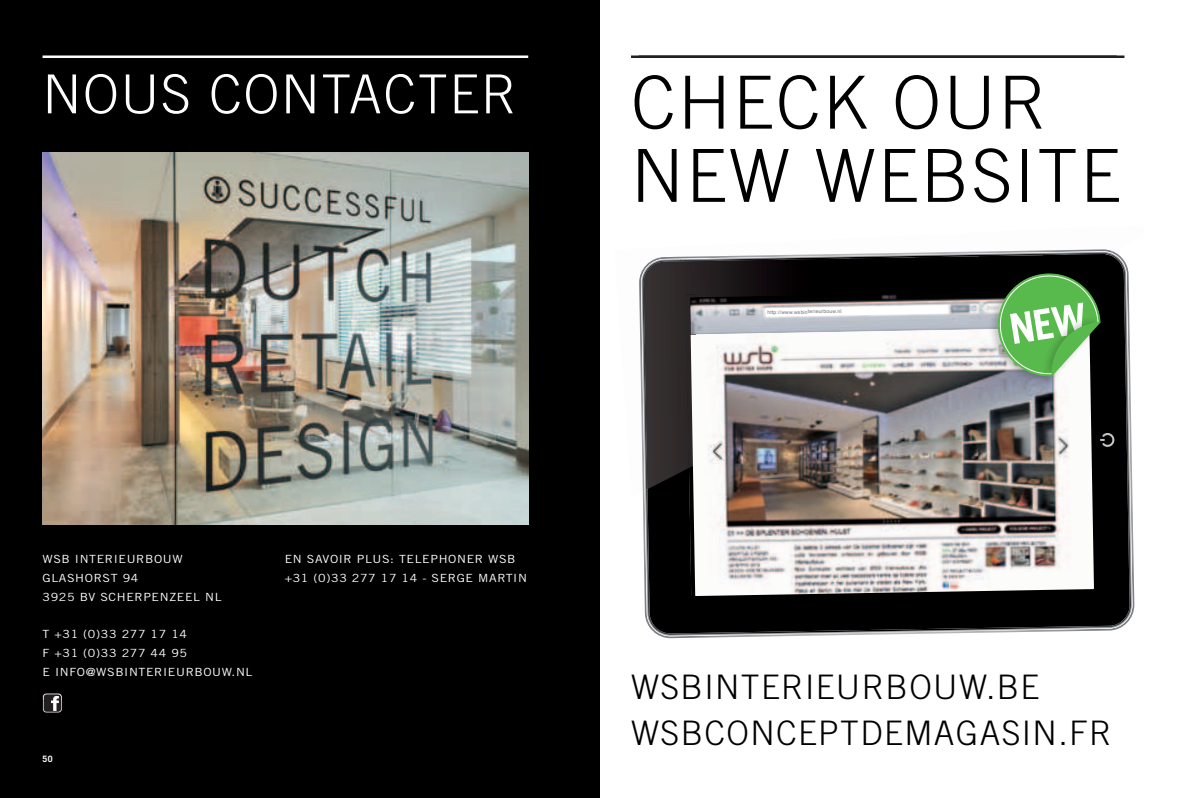
<style>
.page{position:relative;width:1177px;height:798px;background:#fff}
.page>*{position:absolute;margin:0;border:0;box-sizing:border-box;transform-origin:0 0}
.t1{font:300 73.12px/73.1px "Trade Gothic";letter-spacing:.03em;color:#000001}
.t2{font:300 53.75px "Trade Gothic";color:#fff}
.t3{font:300 33.75px/45.6px "Trade Gothic";letter-spacing:.04em;color:#000001}
.t4{font:11.25px/18.8px "Trade Gothic";letter-spacing:.05em;color:#fff;text-align:justify;scale:1.1 1}
.t5{font:700 8.75px "Trade Gothic";color:#fff}
.t6{font:5px "Arial";color:#6c6d70}
</style>
<div class="page">
<div style="left:0;top:0;width:599px;height:797px;background:#000001"></div>
<hr style="left:43px;top:55px;width:485px;height:3px;background:#fff">
<img style="left:43px;top:152px;width:485px;height:372px">
<svg style="left:43px;top:693px;width:19px;height:19px"></svg>
<hr style="left:638px;top:55px;width:486px;height:3px;background:#231f20">
<hr style="left:631px;top:55px;width:485px;height:3px;background:#231f20">
<svg style="left:643px;top:259px;width:486px;height:374px;fill:#000"></svg>
<img style="left:642px;top:491px;width:12px;height:6px">
<img style="left:639px;top:257px;width:39px;height:234px">
<img style="left:677px;top:249px;width:435px;height:9px">
<img style="left:640px;top:258px;width:39px;height:232px">
<img style="left:679px;top:251px;width:431px;height:8px">
<img style="left:641px;top:259px;width:38px;height:231px">
<img style="left:642px;top:260px;width:39px;height:230px">
<img style="left:680px;top:252px;width:428px;height:9px">
<img style="left:643px;top:261px;width:77px;height:228px">
<img style="left:720px;top:255px;width:347px;height:17px">
<img style="left:1067px;top:254px;width:39px;height:18px">
<div style="left:987px;top:268px;width:116px;height:116px;background:#000"></div>
<img style="left:686px;top:272px;width:428px;height:330px">
<h2 class="t2" style="left:43px;top:62px;width:37px">NOUS</h2>
<h2 class="t2" style="left:209px;top:62px;width:35px">CONTACTER</h2>
<p class="t4" style="left:43px;top:549px;width:42px">WSB INTERIE</p>
<p class="t4" style="left:127px;top:549px;width:17px">URBO</p>
<p class="t4" style="left:163px;top:549px;width:19px">UW</p>
<p class="t4" style="left:43px;top:568px;width:24px">GLASHORST</p>
<p class="t4" style="left:123px;top:568px;width:16px">94</p>
<p class="t4" style="left:43px;top:586px;width:69px">3925 BV SCHERPEN</p>
<p class="t4" style="left:169px;top:586px;width:47px">ZEEL NL</p>
<p class="t4" style="left:43px;top:624px;width:133px">T +31 (0)33 277 17 14<br>F +31 (0)33 277 44 95<br>E INFO</p>
<p class="t4" style="left:86px;top:661px;width:18px">@WSBINTERIE</p>
<p class="t4" style="left:176px;top:661px;width:17px">URBO</p>
<p class="t4" style="left:212px;top:661px;width:38px">UW.N L</p>
<p class="t5" style="left:43px;top:753px;width:12px">50</p>
<p class="t4" style="left:285px;top:549px;width:211px">EN SAVOIR PLUS: TELEPHONER WSB +31 (0)33 277 17 14 - SERGE</p>
<p class="t4" style="left:478px;top:568px;width:8px">MARTIN</p>
<h1 class="t1" style="left:631px;top:65px;width:417px">CHECK OUR<br>NEW WEBSITE</h1>
<p class="t6" style="left:767px;top:309px;width:76px;rotate:-1deg">http://www.wsbinterieurbouw.nl</p>
<h3 class="t3" style="left:631px;top:664px;width:410px">WSB INTERIEURBOUW.B E<br>WSBCONCEPTDEMAGASIN</h3>
<h3 class="t3" style="left:1058px;top:709px;width:31px">.FR</h3>
</div>
